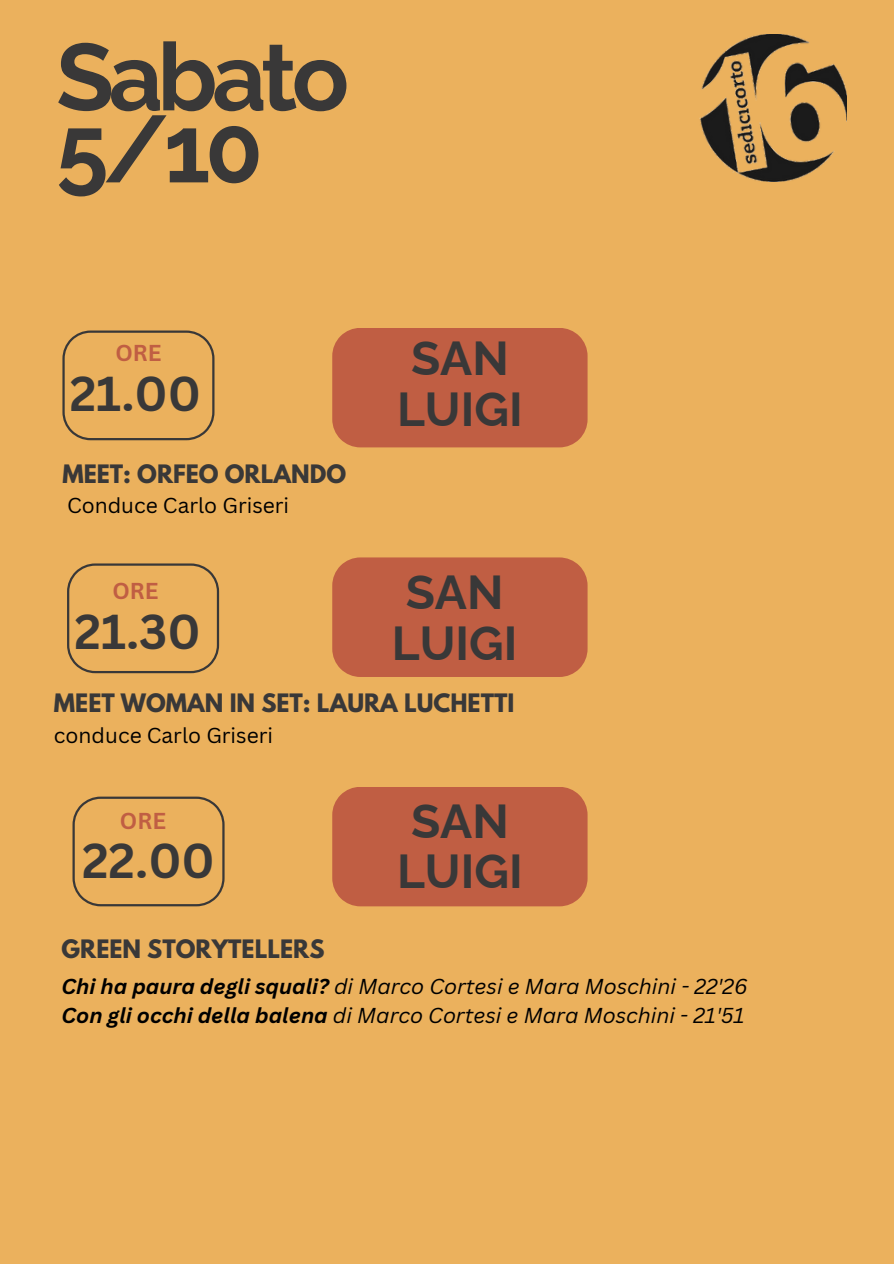
<style>
.page{position:relative;width:894px;height:1264px;background:#fff}
.page>*{position:absolute;margin:0;border:0;box-sizing:border-box;transform-origin:0 0}
.t1{font:700 94.5px/72px "Raleway";letter-spacing:-.055em;color:#393838}
.t2{font:700 47.7px/50.7px "Raleway";color:#393838}
.t3{font:700 47.7px "Canva Sans";color:#393838}
.t4{font:700 22.5px "League Spartan";color:#393838}
.t5{font:700 22.35px "Canva Sans";color:#c05e43}
.t6{font:italic 21px "Canva Sans";color:#000}
.t7{font:21px "Canva Sans";color:#000}
.s1{font-weight:700}
</style>
<div class="page">
<div style="left:0;top:0;width:893px;height:1263px;background:#ebb15d"></div>
<svg style="left:62px;top:330px;width:152px;height:110px"></svg>
<div style="left:332px;top:328px;width:255px;height:119px;background:#c05e43"></div>
<svg style="left:72px;top:796px;width:152px;height:110px"></svg>
<div style="left:332px;top:787px;width:255px;height:119px;background:#c05e43"></div>
<div style="left:332px;top:557px;width:255px;height:120px;background:#c05e43"></div>
<svg style="left:67px;top:563px;width:152px;height:110px"></svg>
<img style="left:699px;top:34px;width:147px;height:148px">
<h2 class="t1" style="left:56px;top:41px;width:294px">Sabato<br>5/10</h2>
<h3 class="t5" style="left:115px;top:337px;width:48px">ORE</h3>
<p class="t3" style="left:70px;top:360px;width:133px">21.00</p>
<h1 class="t4" style="left:62px;top:463px;width:285px">MEET: ORFEO ORLANDO</h1>
<p class="t7" style="left:67px;top:491px;width:224px">Conduce Carlo Griseri</p>
<h2 class="t5" style="left:112px;top:575px;width:48px">ORE</h2>
<h2 class="t3" style="left:74px;top:597px;width:128px">21.30</h2>
<h2 class="t2" style="left:397px;top:333px;width:127px">SAN<br>LUIGI</h2>
<h3 class="t2" style="left:391px;top:567px;width:127px">SAN<br>LUIGI</h3>
<p class="t4" style="left:54px;top:691px;width:462px">MEET WOMAN IN SET: LAURA LUCHETTI</p>
<h3 class="t7" style="left:54px;top:720px;width:220px">conduce Carlo Griseri</h3>
<h3 class="t5" style="left:120px;top:804px;width:48px">ORE</h3>
<h3 class="t3" style="left:82px;top:826px;width:134px">22.00</h3>
<p class="t2" style="left:397px;top:795px;width:127px">SAN<br>LUIGI</p>
<h2 class="t4" style="left:62px;top:937px;width:264px">GREEN STORYTELLERS</h2>
<h2 class="t6" style="left:62px;top:971px;width:687px"><span class="s1">Chi ha paura degli squali?</span> di Marco Cortesi e Mara Moschini - 22'26</h2>
<h3 class="t6" style="left:62px;top:1000px;width:684px"><span class="s1">Con gli occhi della balena</span> di Marco Cortesi e Mara Moschini - 21'51</h3>
</div>
